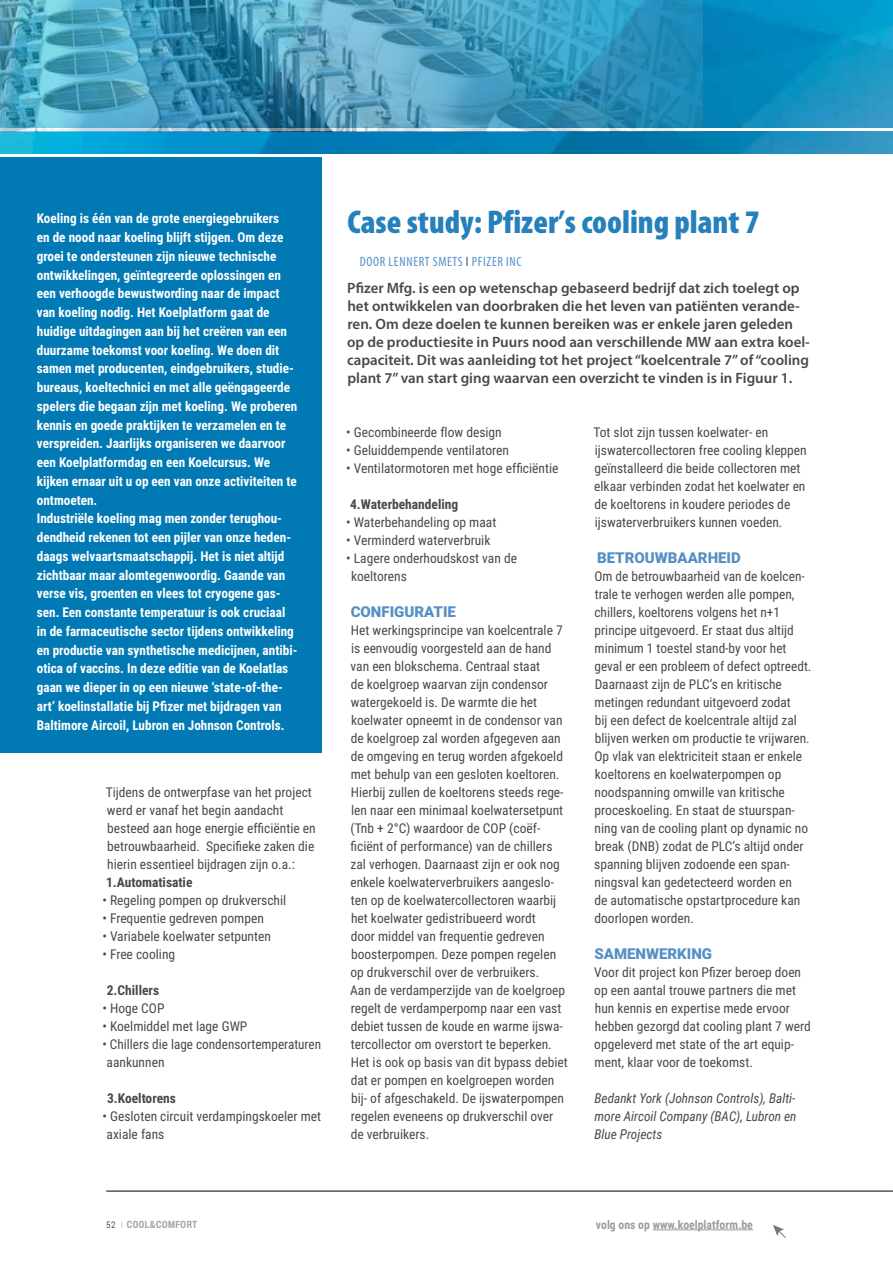
<style>
.page{position:relative;width:893px;height:1263px;background:#fff}
.page>*{position:absolute;margin:0;border:0;box-sizing:border-box;transform-origin:0 0}
.t1{font:900 condensed 33px "Myriad Pro";color:#2580bc}
.t2{font:600 15px/18px "Myriad Pro";color:#494948}
.t3{font:900 15px "Roboto";color:#5490c6}
.t4{font:13.5px/18px "Roboto Condensed";color:#494948}
.t5{font:700 13.5px/18.8px "Roboto Condensed";color:#fff}
.t6{font:italic 13.5px/18px "Roboto Condensed";color:#494948;text-align:justify}
.t7{font:700 13.5px "Roboto Condensed";color:#494948}
.t8{font:condensed 13.5px "Myriad Pro";letter-spacing:.05em;color:#5490c6}
.t9{font:700 12px "Roboto Condensed";color:#9c9d9d}
.t10{font:500 9px "Titling Gothic FB Cond";letter-spacing:.065em;color:#a7a7a8}
.s1{color:#494948}
.s2{font-family:"Roboto Condensed";font-weight:300;color:#000}
.s3{font-family:"Roboto Condensed";font-weight:300;color:#b1b2b3}
</style>
<div class="page">
<hr style="left:106px;top:1191px;width:787px;height:1px;background:#000">
<img style="left:0;top:132px;width:893px;height:21px">
<img style="left:703px;top:0;width:190px;height:128px">
<img style="left:0;top:0;width:703px;height:132px">
<hr style="left:653px;top:1229px;width:100px;height:1px;background:#9c9d9d">
<svg style="left:773px;top:1225px;width:13px;height:13px"></svg>
<div style="left:0;top:157px;width:321px;height:596px;background:#0079b4"></div>
<p class="t5" style="left:37px;top:209px;width:262px">Koeling is één van de grote energiegebruikers<br>en de nood naar koeling blijft stijgen. Om deze groei te ondersteunen zijn nieuwe technische ontwikkelingen, geïntegreerde oplossingen en een verhoogde bewustwording naar de impact van koeling nodig. Het Koelplatform gaat de huidige uitdagingen aan bij het creëren van een duurzame toekomst voor koeling. We doen dit samen met producenten, eindgebruikers, studie&shy;bureaus, koeltechnici en met alle geëngageerde spelers die begaan zijn met koeling. We proberen kennis en goede praktijken te verzamelen en te verspreiden. Jaarlijks organiseren we daarvoor een Koelplatformdag en een Koelcursus. We kijken ernaar uit u op een van onze activiteiten te ontmoeten.<br>Industriële koeling mag men zonder terughou&shy;dendheid rekenen tot een pijler van onze heden&shy;daags welvaartsmaatschappij. Het is niet altijd zichtbaar maar alomtegenwoordig. Gaande van verse vis, groenten en vlees tot cryogene gas&shy;sen. Een constante temperatuur is ook cruciaal in de farmaceutische sector tijdens ontwikkeling en productie van synthetische medicijnen, antibi&shy;otica of vaccins. In deze editie van de Koelatlas gaan we dieper in op een nieuwe ‘state-of-the&shy;art’ koelinstallatie bij Pfizer met bijdragen van Baltimore Aircoil, Lubron en Johnson Controls.</p>
<p class="t4" style="left:106px;top:783px;width:211px">Tijdens de ontwerpfase van het project werd er vanaf het begin aandacht besteed aan hoge energie efficiëntie en betrouwbaarheid. Specifieke zaken die hierin essentieel bijdragen zijn o.a.:</p>
<p class="t7" style="left:106px;top:873px;width:88px">1.Automatisatie</p>
<p class="t4" style="left:102px;top:890px;width:185px">• Regeling pompen op drukverschil</p>
<p class="t4" style="left:102px;top:908px;width:163px">• Frequentie gedreven pompen</p>
<p class="t4" style="left:102px;top:926px;width:170px">• Variabele koelwater setpunten</p>
<p class="t4" style="left:102px;top:944px;width:74px">• Free cooling</p>
<p class="t7" style="left:107px;top:981px;width:54px">2.Chillers</p>
<p class="t4" style="left:102px;top:998px;width:64px">• Hoge COP</p>
<p class="t4" style="left:102px;top:1016px;width:147px">• Koelmiddel met lage GWP</p>
<p class="t4" style="left:107px;top:1035px;width:216px;text-indent:-4px">• Chillers die lage condensortemperaturen aankunnen</p>
<p class="t7" style="left:107px;top:1089px;width:70px">3.Koeltorens</p>
<p class="t4" style="left:107px;top:1107px;width:216px;text-indent:-4px">• Gesloten circuit verdampingskoeler met axiale fans</p>
<h1 class="t1" style="left:348px;top:204px;width:413px">Case study: Pfizer’s cooling plant 7</h1>
<p class="t8" style="left:360px;top:253px;width:163px">DOOR LENNERT SMETS <span class="s1">I</span> PFIZER INC</p>
<p class="t2" style="left:347px;top:278px;width:464px">Pfizer Mfg. is een op wetenschap gebaseerd bedrijf dat zich toelegt op het ontwikkelen van doorbraken die het leven van patiënten verande&shy;ren. Om deze doelen te kunnen bereiken was er enkele jaren geleden op de productiesite in Puurs nood aan verschillende MW aan extra koel&shy;capaciteit. Dit was aanleiding tot het project “koelcentrale 7” of “cooling plant 7” van start ging waarvan een overzicht te vinden is in Figuur 1.</p>
<p class="t4" style="left:346px;top:423px;width:157px">• Gecombineerde flow design</p>
<p class="t4" style="left:346px;top:441px;width:164px">• Geluiddempende ventilatoren</p>
<p class="t4" style="left:346px;top:459px;width:214px">• Ventilatormotoren met hoge efficiëntie</p>
<p class="t7" style="left:350px;top:495px;width:110px">4.Waterbehandeling</p>
<p class="t4" style="left:346px;top:513px;width:152px">• Waterbehandeling op maat</p>
<p class="t4" style="left:346px;top:530px;width:146px">• Verminderd waterverbruik</p>
<p class="t4" style="left:351px;top:548px;width:168px;text-indent:-5px">• Lagere onderhoudskost van de koeltorens</p>
<p class="t3" style="left:351px;top:601px;width:107px">CONFIGURATIE</p>
<p class="t4" style="left:350px;top:621px;width:219px">Het werkingsprincipe van koelcentrale 7 is eenvoudig voorgesteld aan de hand van een blokschema. Centraal staat<br>de koelgroep waarvan zijn condensor watergekoeld is. De warmte die het koelwater opneemt in de condensor van de koelgroep zal worden afgegeven aan de omgeving en terug worden afgekoeld met behulp van een gesloten koeltoren.<br>Hierbij zullen de koeltorens steeds rege&shy;len naar een minimaal koelwatersetpunt (Tnb + 2°C) waardoor de COP (coëf&shy;ficiënt of performance) van de chillers zal verhogen. Daarnaast zijn er ook nog enkele koelwaterverbruikers aangeslo&shy;ten op de koelwatercollectoren waarbij het koelwater gedistribueerd wordt<br>door middel van frequentie gedreven boosterpompen. Deze pompen regelen op drukverschil over de verbruikers.<br>Aan de verdamperzijde van de koelgroep regelt de verdamperpomp naar een vast debiet tussen de koude en warme ijswa&shy;tercollector om overstort te beperken.<br>Het is ook op basis van dit bypass debiet dat er pompen en koelgroepen worden bij- of afgeschakeld. De ijswaterpompen regelen eveneens op drukverschil over de verbruikers.</p>
<p class="t4" style="left:593px;top:422px;width:215px">Tot slot zijn tussen koelwater- en ijswatercollectoren free cooling kleppen geïnstalleerd die beide collectoren met elkaar verbinden zodat het koelwater en de koeltorens in koudere periodes de ijswaterverbruikers kunnen voeden.</p>
<p class="t3" style="left:597px;top:547px;width:145px">BETROUWBAARHEID</p>
<p class="t4" style="left:594px;top:567px;width:219px">Om de betrouwbaarheid van de koelcen&shy;trale te verhogen werden alle pompen, chillers, koeltorens volgens het n+1 principe uitgevoerd. Er staat dus altijd minimum 1 toestel stand-by voor het geval er een probleem of defect optreedt.<br>Daarnaast zijn de PLC’s en kritische metingen redundant uitgevoerd zodat<br>bij een defect de koelcentrale altijd zal blijven werken om productie te vrijwaren.<br>Op vlak van elektriciteit staan er enkele koeltorens en koelwaterpompen op noodspanning omwille van kritische proceskoeling. En staat de stuurspan&shy;ning van de cooling plant op dynamic no break (DNB) zodat de PLC’s altijd onder spanning blijven zodoende een span&shy;ningsval kan gedetecteerd worden en<br>de automatische opstartprocedure kan doorlopen worden.</p>
<p class="t3" style="left:594px;top:943px;width:119px">SAMENWERKING</p>
<p class="t4" style="left:594px;top:963px;width:218px">Voor dit project kon Pfizer beroep doen op een aantal trouwe partners die met hun kennis en expertise mede ervoor hebben gezorgd dat cooling plant 7 werd opgeleverd met state of the art equip&shy;ment, klaar voor de toekomst.</p>
<p class="t6" style="left:594px;top:1089px;width:203px">Bedankt York (Johnson Controls), Balti&shy;more Aircoil Company (BAC), Lubron en Blue Projects</p>
<p class="t10" style="left:106px;top:1219px;width:92px"><span class="s2">52</span> <span class="s3">I</span> COOL&amp;COMFORT</p>
<p class="t9" style="left:596px;top:1216px;width:158px">volg ons op www.koelplatform.be</p>
</div>
